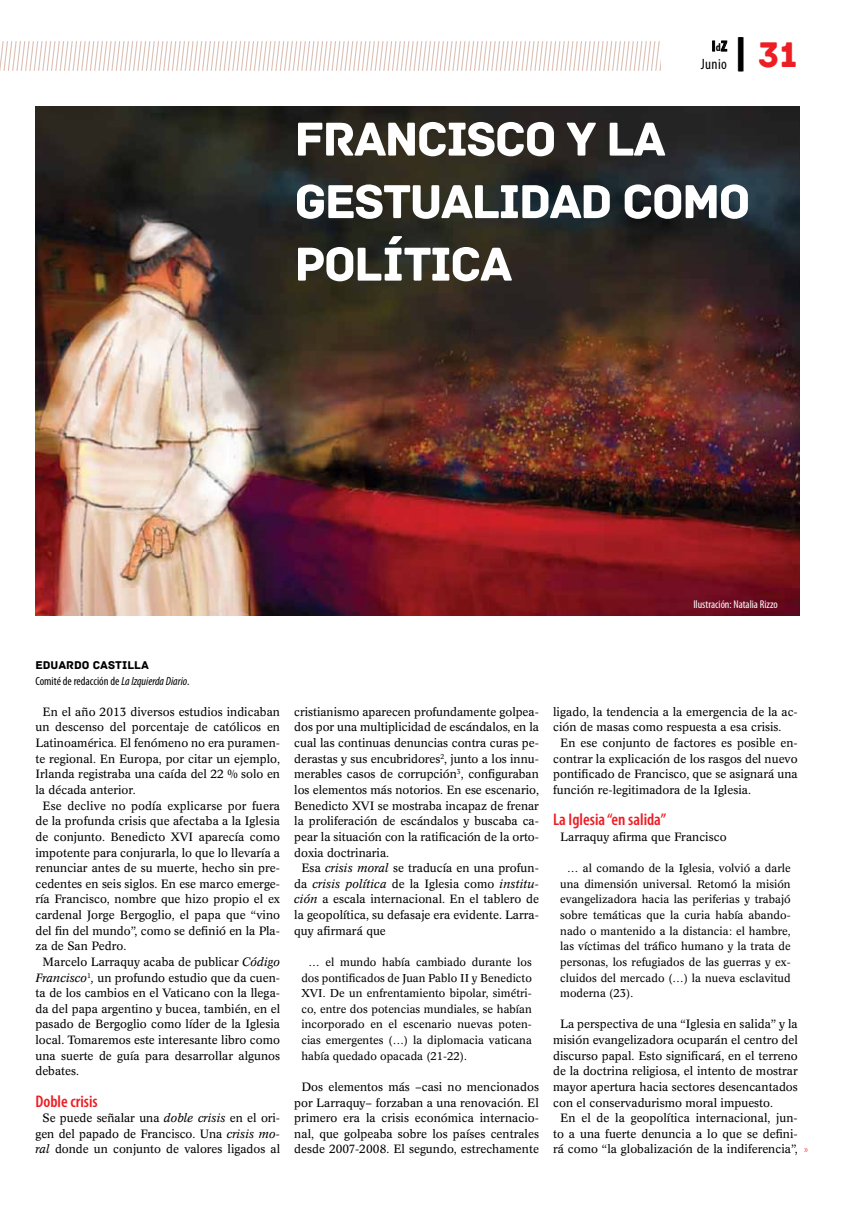
<style>
.page{position:relative;width:851px;height:1205px;background:#fff}
.page>*{position:absolute;margin:0;border:0;box-sizing:border-box;transform-origin:0 0}
.t1{font:50px/62.5px "Archive";letter-spacing:-.04em;color:#fff}
.t2{font:37.5px "Archive";color:#ed1d24}
.t3{font:600 condensed 16.88px "Myriad Pro";color:#ed1d24}
.t4{font:condensed 15px/18px "Myriad Pro";letter-spacing:.025em;color:#000;text-align:right}
.t5{font:11.88px/15.6px "Concorde BE";color:#000;text-align:center}
.t6{font:italic 11.88px "Concorde BE";color:#000}
.t7{font:condensed 11.88px "Myriad Pro";color:#000}
.t8{font:11.88px "Archive";color:#000}
.t9{font:300 condensed 11.88px "Myriad Pro";color:#ed1d24}
.t10{font:11.25px/15.6px "Concorde BE";color:#000;text-align:justify}
.t11{font:condensed 11.25px "Myriad Pro";color:#fff}
.s1{font-weight:700}
.s2{font-weight:700;font-size:11.25px}
.s3{font-family:"Signika";font-weight:700;color:#000}
.s4{font-style:italic}
.s5{font-style:normal}
</style>
<div class="page">
<svg style="left:0;top:41px;width:661px;height:30px"></svg>
<svg style="left:712px;top:41px;width:2px;height:10px"></svg>
<svg style="left:720px;top:40px;width:7px;height:12px"></svg>
<img style="left:35px;top:106px;width:764px;height:510px">
<p class="t4" style="left:700px;top:37px;width:28px"><span class="s1">I</span><span class="s2">d</span><span class="s1">Z<br></span>Junio</p>
<h2 class="t2" style="left:735px;top:33px;width:64px"><span class="s3">|</span> 31</h2>
<h1 class="t1" style="left:294px;top:108px;width:457px">FRANCISCO Y LA<br>GESTUALIDAD COMO<br>POLÍTICA</h1>
<p class="t11" style="left:693px;top:598px;width:86px">Ilustración: Natalia Rizzo</p>
<p class="t8" style="left:35px;top:658px;width:115px">EDUARDO CASTILLA</p>
<p class="t7" style="left:35px;top:674px;width:155px">Comité de redacción de <span class="s4">La Izquierda Diario</span>.</p>
<p class="t5" style="left:43px;top:704px;width:239px">En el año 2013 diversos estudios indicaban</p>
<p class="t5" style="left:35px;top:720px;width:246px">un descenso del porcentaje de católicos en</p>
<p class="t5" style="left:35px;top:735px;width:246px">Latinoamérica. El fenómeno no era puramen-</p>
<p class="t5" style="left:35px;top:751px;width:246px">te regional. En Europa, por citar un ejemplo,</p>
<p class="t5" style="left:35px;top:766px;width:246px">Irlanda registraba una caída del 22 % solo en</p>
<p class="t5" style="left:35px;top:782px;width:102px">la década anterior.</p>
<p class="t5" style="left:43px;top:798px;width:239px">Ese declive no podía explicarse por fuera</p>
<p class="t5" style="left:35px;top:813px;width:246px">de la profunda crisis que afectaba a la Iglesia</p>
<p class="t5" style="left:35px;top:829px;width:246px">de conjunto. Benedicto XVI aparecía como</p>
<p class="t5" style="left:35px;top:845px;width:246px">impotente para conjurarla, lo que lo llevaría a</p>
<p class="t5" style="left:35px;top:860px;width:246px">renunciar antes de su muerte, hecho sin pre-</p>
<p class="t5" style="left:35px;top:876px;width:246px">cedentes en seis siglos. En ese marco emerge-</p>
<p class="t5" style="left:35px;top:891px;width:246px">ría Francisco, nombre que hizo propio el ex</p>
<p class="t5" style="left:35px;top:907px;width:246px">cardenal Jorge Bergoglio, el papa que “vino</p>
<p class="t5" style="left:35px;top:923px;width:246px">del fin del mundo”, como se definió en la Pla-</p>
<p class="t5" style="left:35px;top:938px;width:92px">za de San Pedro.</p>
<p class="t5" style="left:43px;top:954px;width:239px">Marcelo Larraquy acaba de publicar <span class="s4">Código</span></p>
<p class="t5" style="left:35px;top:970px;width:246px"><span class="s4">Francisco</span><sup>1</sup><span class="s4">,</span> un profundo estudio que da cuen-</p>
<p class="t5" style="left:35px;top:985px;width:246px">ta de los cambios en el Vaticano con la llega-</p>
<p class="t5" style="left:35px;top:1001px;width:246px">da del papa argentino y bucea, también, en el</p>
<p class="t5" style="left:35px;top:1016px;width:246px">pasado de Bergoglio como líder de la Iglesia</p>
<p class="t5" style="left:35px;top:1032px;width:246px">local. Tomaremos este interesante libro como</p>
<p class="t5" style="left:35px;top:1048px;width:246px">una suerte de guía para desarrollar algunos</p>
<p class="t5" style="left:35px;top:1063px;width:45px">debates.</p>
<h3 class="t3" style="left:35px;top:1091px;width:64px">Doble crisis</h3>
<p class="t5" style="left:35px;top:1110px;width:246px">Se puede señalar una <span class="s4">doble crisis</span> en el ori&shy;gen del papado de Francisco. Una <span class="s4">crisis mo&shy;ral</span> donde un conjunto de valores ligados al</p>
<p class="t5" style="left:294px;top:704px;width:246px">cristianismo aparecen profundamente golpea-</p>
<p class="t5" style="left:294px;top:720px;width:246px">dos por una multiplicidad de escándalos, en la</p>
<p class="t5" style="left:294px;top:735px;width:246px">cual las continuas denuncias contra curas pe-</p>
<p class="t5" style="left:294px;top:751px;width:246px">derastas y sus encubridores<sup>2</sup>, junto a los innu-</p>
<p class="t5" style="left:294px;top:766px;width:246px">merables casos de corrupción<sup>3</sup>, configuraban</p>
<p class="t5" style="left:294px;top:782px;width:246px">los elementos más notorios. En ese escenario,</p>
<p class="t5" style="left:294px;top:798px;width:246px">Benedicto XVI se mostraba incapaz de frenar</p>
<p class="t5" style="left:294px;top:813px;width:246px">la proliferación de escándalos y buscaba ca-</p>
<p class="t5" style="left:294px;top:829px;width:246px">pear la situación con la ratificación de la orto-</p>
<p class="t5" style="left:294px;top:845px;width:96px">doxia doctrinaria.</p>
<p class="t5" style="left:301px;top:860px;width:239px">Esa <span class="s4">crisis moral</span> se traducía en una profun-</p>
<p class="t6" style="left:294px;top:876px;width:246px"><span class="s5">da</span> crisis política <span class="s5">de la Iglesia como</span> institu-</p>
<p class="t5" style="left:294px;top:891px;width:246px"><span class="s4">ción</span> a escala internacional. En el tablero de</p>
<p class="t5" style="left:294px;top:907px;width:246px">la geopolítica, su defasaje era evidente. Larra-</p>
<p class="t5" style="left:294px;top:923px;width:93px">quy afirmará que</p>
<p class="t10" style="left:301px;top:954px;width:232px;text-indent:7px">… el mundo había cambiado durante los dos pontificados de Juan Pablo II y Benedicto XVI. De un enfrentamiento bipolar, simétri&shy;co, entre dos potencias mundiales, se habían incorporado en el escenario nuevas poten&shy;cias emergentes (…) la diplomacia vaticana había quedado opacada (21-22).</p>
<p class="t5" style="left:294px;top:1079px;width:246px">Dos elementos más –casi no mencionados por Larraquy– forzaban a una renovación. El primero era la crisis económica internacio&shy;nal, que golpeaba sobre los países centrales desde 2007-2008. El segundo, estrechamente</p>
<p class="t5" style="left:553px;top:704px;width:246px">ligado, la tendencia a la emergencia de la ac-</p>
<p class="t5" style="left:553px;top:720px;width:230px">ción de masas como respuesta a esa crisis.</p>
<p class="t5" style="left:560px;top:735px;width:239px">En ese conjunto de factores es posible en-</p>
<p class="t5" style="left:553px;top:751px;width:246px">contrar la explicación de los rasgos del nuevo</p>
<p class="t5" style="left:553px;top:766px;width:246px">pontificado de Francisco, que se asignará una</p>
<p class="t5" style="left:553px;top:782px;width:199px">función re-legitimadora de la Iglesia.</p>
<h3 class="t3" style="left:553px;top:810px;width:115px">La Iglesia “en salida”</h3>
<p class="t5" style="left:560px;top:829px;width:168px">Larraquy afirma que Francisco</p>
<p class="t10" style="left:560px;top:860px;width:232px;text-indent:7px">… al comando de la Iglesia, volvió a darle una dimensión universal. Retomó la misión evangelizadora hacia las periferias y trabajó sobre temáticas que la curia había abando&shy;nado o mantenido a la distancia: el hambre, las víctimas del tráfico humano y la trata de personas, los refugiados de las guerras y ex&shy;cluidos del mercado (…) la nueva esclavitud moderna (23).</p>
<p class="t5" style="left:560px;top:1016px;width:239px">La perspectiva de una “Iglesia en salida” y la</p>
<p class="t5" style="left:553px;top:1032px;width:246px">misión evangelizadora ocuparán el centro del</p>
<p class="t5" style="left:553px;top:1048px;width:246px">discurso papal. Esto significará, en el terreno</p>
<p class="t5" style="left:553px;top:1063px;width:246px">de la doctrina religiosa, el intento de mostrar</p>
<p class="t5" style="left:553px;top:1079px;width:246px">mayor apertura hacia sectores desencantados</p>
<p class="t5" style="left:553px;top:1095px;width:221px">con el conservadurismo moral impuesto.</p>
<p class="t5" style="left:560px;top:1110px;width:239px">En el de la geopolítica internacional, jun-</p>
<p class="t5" style="left:553px;top:1126px;width:246px">to a una fuerte denuncia a lo que se defini-</p>
<p class="t5" style="left:553px;top:1141px;width:246px">rá como “la globalización de la indiferencia”,</p>
<p class="t9" style="left:803px;top:1143px;width:5px">»</p>
</div>
